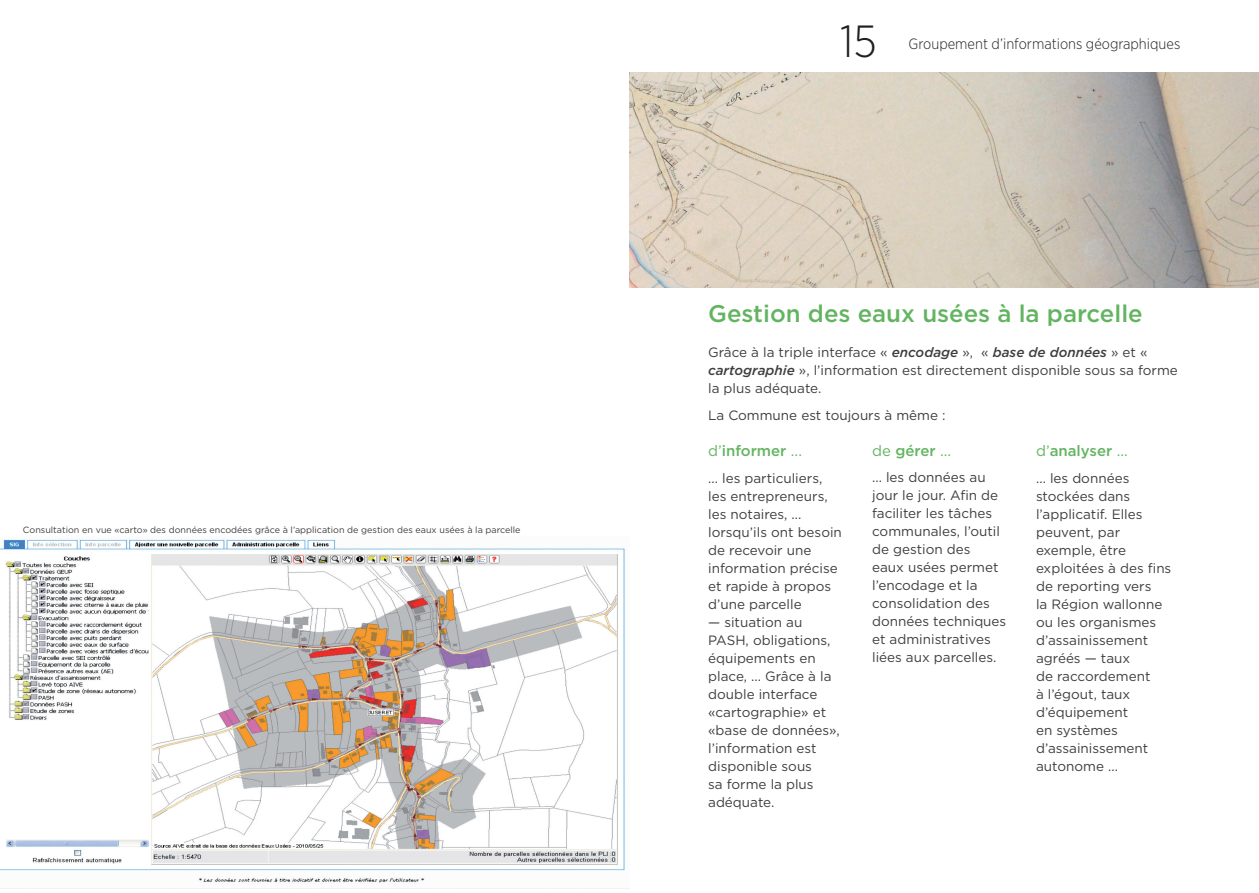
<style>
.page{position:relative;width:1259px;height:893px;background:#fff}
.page>*{position:absolute;margin:0;border:0;box-sizing:border-box;transform-origin:0 0}
.t1{font:500 24px "Gotham";color:#63b461}
.t2{font:500 15px "Gotham";color:#63b461}
.t3{font:15px "Gotham";color:#63b461}
.t4{font:300 14.85px "Gotham Narrow";color:#231f20}
.t5{font:13.5px/18px "Gotham";color:#3e3e3f}
.t6{font:9px "Gotham";color:#3e3e3f}
.s1{font-size:45px}
.s2{font-weight:500;font-style:italic}
.s3{font-weight:400}
.s4{font-weight:500}
</style>
<div class="page">
<img style="left:629px;top:72px;width:630px;height:216px">
<img style="left:0;top:539px;width:625px;height:344px">
<p class="t6" style="left:23px;top:524px;width:499px">Consultation en vue «carto» des données encodées grâce à l’application de gestion des eaux usées à la parcelle</p>
<p class="t4" style="left:840px;top:34px;width:341px"><span class="s1">15</span> Groupement d’informations géographiques</p>
<h1 class="t1" style="left:708px;top:298px;width:436px">Gestion des eaux usées à la parcelle</h1>
<p class="t5" style="left:708px;top:343px;width:471px">Grâce à la triple interface « <span class="s2">encodage</span> », « <span class="s2">base de données</span> » et « <span class="s2">cartographie</span> », l’information est directement disponible sous sa forme la plus adéquate.</p>
<p class="t5" style="left:708px;top:406px;width:239px">La Commune est toujours à même :</p>
<p class="t2" style="left:708px;top:441px;width:95px"><span class="s3">d’</span>informer <span class="s3">...</span></p>
<p class="t5" style="left:708px;top:469px;width:135px">... les particuliers, les entrepreneurs, les notaires, ... lorsqu’ils ont besoin de recevoir une information précise et rapide à propos d’une parcelle</p>
<p class="t5" style="left:708px;top:613px;width:133px">— situation au<br>PASH, obligations, équipements en place, ... Grâce à la double interface «cartographie» et «base de données», l’information est disponible sous<br>sa forme la plus adéquate.</p>
<p class="t3" style="left:872px;top:441px;width:81px">de <span class="s4">gérer</span> ...</p>
<p class="t5" style="left:872px;top:468px;width:136px">... les données au jour le jour. Afin de faciliter les tâches communales, l’outil de gestion des<br>eaux usées permet l’encodage et la consolidation des données techniques et administratives liées aux parcelles.</p>
<p class="t2" style="left:1036px;top:441px;width:93px"><span class="s3">d’</span>analyser <span class="s3">...</span></p>
<p class="t5" style="left:1036px;top:469px;width:137px">... les données stockées dans l’applicatif. Elles peuvent, par exemple, être exploitées à des fins de reporting vers<br>la Région wallonne ou les organismes d’assainissement agréés — taux<br>de raccordement<br>à l’égout, taux d’équipement<br>en systèmes d’assainissement autonome ...</p>
</div>
